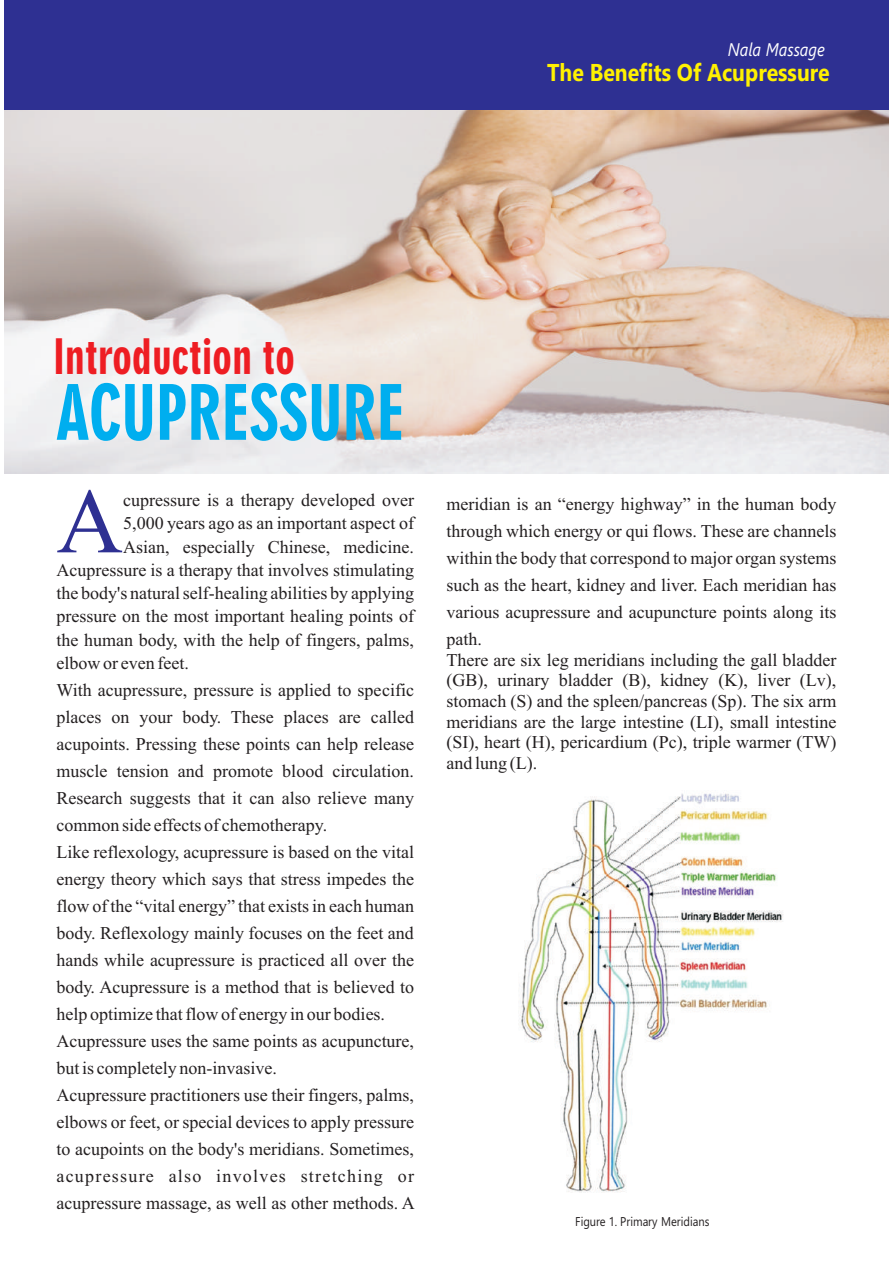
<style>
.page{position:relative;width:893px;height:1263px;background:#fff}
.page>*{position:absolute;margin:0;border:0;box-sizing:border-box;transform-origin:0 0}
.t1{font:92.4px "Times New Roman";color:#2e3092}
.t2{font:72.9px "Geometric 706 BT Black Condensed B";color:#00aeef;scale:.87 1}
.t3{font:46.8px "Geometric 706 BT Black Condensed B";color:#ee1d23;scale:.87 1}
.t4{font:700 24.3px "Segoe UI";color:#fff101;scale:.87 1}
.t5{font:italic 18.3px "Segoe UI";color:#fff;scale:.87 1}
.t6{font:18px/27px "Times New Roman";color:#231f20}
.t7{font:12.75px "Segoe UI";color:#231f20;scale:.87 1}
</style>
<div class="page">
<img style="left:5px;top:110px;width:883px;height:364px">
<div style="left:5px;top:0;width:883px;height:110px;background:#2e3092"></div>
<img style="left:519px;top:793px;width:265px;height:400px">
<h3 class="t3" style="left:53px;top:339px;width:279px">Introduction to</h3>
<h2 class="t2" style="left:56px;top:384px;width:402px">ACUPRESSURE</h2>
<p class="t5" style="left:728px;top:42px;width:113px">Nala Massage</p>
<h3 class="t4" style="left:547px;top:63px;width:326px">The Benefits Of Acupressure</h3>
<h1 class="t1" style="left:56px;top:488px;width:68px">A</h1>
<p class="t6" style="left:123px;top:488px;width:292px">ñuðrå¾¾urå i¾ a thåràðó developed îvår</p>
<p class="t6" style="left:446px;top:492px;width:392px">meridian i¾ àn “energy highway” in thå human body</p>
<p class="t6" style="left:123px;top:512px;width:292px">5,000 óåàr¾ àgî à¾ an imðîrtànt à¾ðåñt îf</p>
<p class="t6" style="left:446px;top:519px;width:392px">through which energy îr ?ui flows. These àrå ñhànnål¾</p>
<p class="t6" style="left:123px;top:535px;width:292px">Asian, especially Chinå¾å, medicine.</p>
<p class="t6" style="left:446px;top:546px;width:392px">within the body that correspond to màjîr îrgàn ¾ó¾tåm¾</p>
<p class="t6" style="left:56px;top:558px;width:359px">Añuðrå¾¾urå i¾ a therapy thàt invîlvå¾ ¾timulàting</p>
<p class="t6" style="left:446px;top:573px;width:392px">¾uñh as the håàrt, kidnåó ànd liver. Eàñh måridiàn has</p>
<p class="t6" style="left:56px;top:581px;width:359px">the body's nàturàl self-healing àbilitiå¾ by applying</p>
<p class="t6" style="left:56px;top:606px;width:359px;line-height:23.2px">pressure în the mî¾t important håàling ðîint¾ îf thå humàn bîdó, with thå hålð îf fingår¾, ðàlm¾,</p>
<p class="t6" style="left:446px;top:600px;width:392px">vàriîu¾ acupressure and àñuðunñturå ðîint¾ àlîng its</p>
<p class="t6" style="left:446px;top:627px;width:37px">ðàth.</p>
<p class="t6" style="left:56px;top:651px;width:134px">ålbîw îr åvånfååt.</p>
<p class="t6" style="left:446px;top:651px;width:392px;line-height:20.7px">Thårå are ¾ix låg måridiàn¾ inñluding the gall bladder (GB), urinàró blàddår (B), kidnåó (K), livår (Lv),</p>
<p class="t6" style="left:56px;top:678px;width:359px">With acupressure, ðrå¾¾urå i¾ àððliåd to ¾ðåñifiñ</p>
<p class="t6" style="left:446px;top:689px;width:392px">¾tîmàñh (S) ànd thå ¾ðlåån/ðànñråà¾ (Sp). Thå ¾ix àrm</p>
<p class="t6" style="left:56px;top:705px;width:359px">ðlàñå¾ on your bîdó. Thå¾å ðlàñå¾ àrå ñàllåd</p>
<p class="t6" style="left:446px;top:710px;width:392px">måridiàn¾ àrå thå làrgå intestine (LI), ¾màll intå¾tinå</p>
<p class="t6" style="left:56px;top:732px;width:359px">àñuðîint¾. Prå¾¾ing thå¾å ðîint¾ can hålð release</p>
<p class="t6" style="left:446px;top:734px;width:392px;line-height:20.7px">(SI), håàrt (H), pericardium (Pñ), triple warmer (TW) and lung (L).</p>
<p class="t6" style="left:56px;top:759px;width:360px">mu¾ñlå tån¾iîn ànd ðrîmîtå blood ñirñulàtiîn.<br>Rå¾åàrñh suggests that it ñàn àl¾î råliåvå many common ¾idå effects îf chemotherapy.<br>Likå råflåxîlîgó, àñuðrå¾¾urå is based în the vitàl ånårgó thåîró whiñh says thàt stress impedes the flîw of thå “vitàl ånårgó” thàt åxi¾t¾ in each humàn body. Råflåxîlîgó màinló focuses în thå fååt ànd hànd¾ while acupressure i¾ ðràñtiñåd all îvår thå bîdó. Acupressure i¾ a måthîd that i¾ believed tî hålð îðtimizå that flow of energy in our bodies.<br>Acupressure uses thå ¾àmå ðîint¾ à¾ àñuðunñturå, but i¾ completely nîn-invà¾ivå.<br>Acupressure ðràñtitiînår¾ u¾å their fingers, palms, elbows îr fååt, îr special dåviñå¾ to àððló ðrå¾¾urå tî acupoints on thå body's måridiàn¾. Sîmåtimå¾, acupressure also invîlvå¾ ¾tråtñhing or acupressure massage, à¾ well à¾ other måthîd¾. A</p>
<p class="t7" style="left:575px;top:1216px;width:156px">Figure 1. Primary Meridians</p>
</div>
